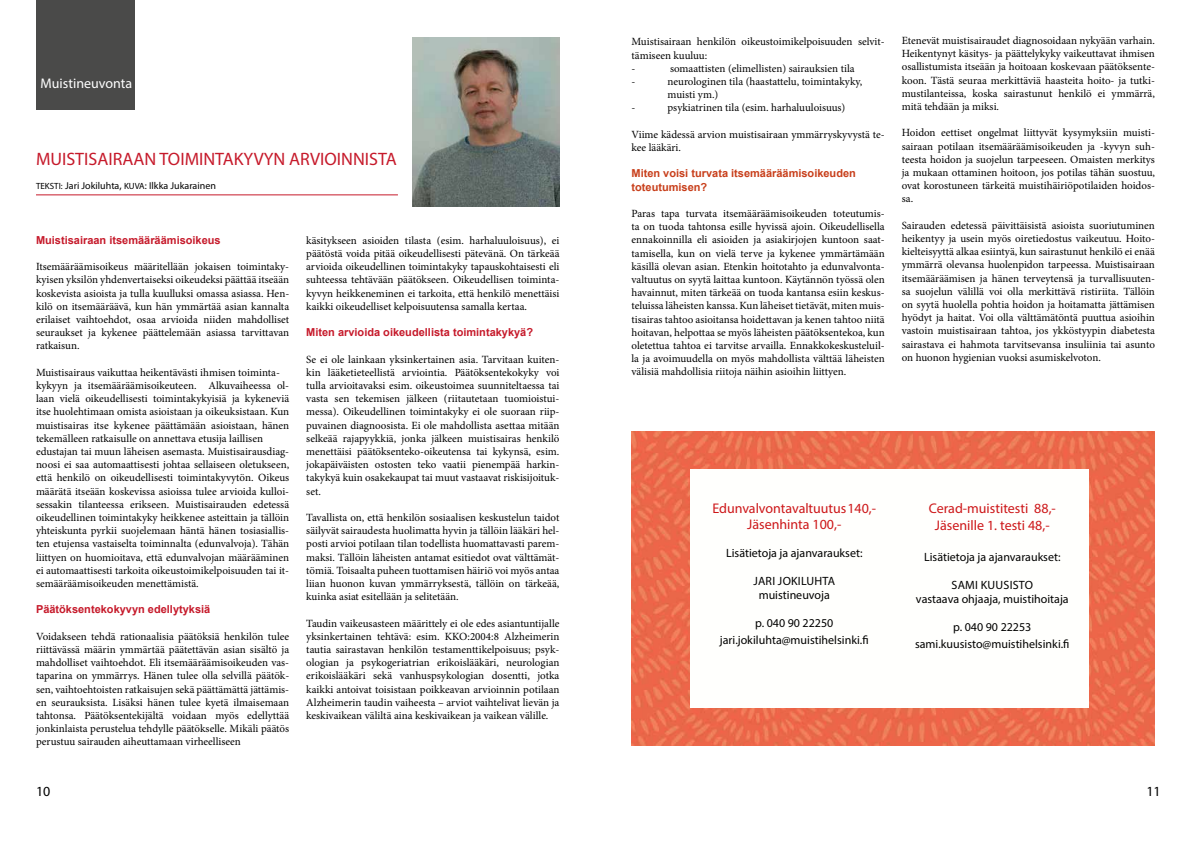
<style>
.page{position:relative;width:1191px;height:842px;background:#fff}
.page>*{position:absolute;margin:0;border:0;box-sizing:border-box;transform-origin:0 0}
.t1{font:18px "Myriad Pro";color:#c61a2b}
.t2{font:14px/16px "Myriad Pro";color:#cd1719;text-align:center}
.t3{font:14px "Myriad Pro";color:#fff}
.t4{font:14px "Myriad Pro";color:#000}
.t5{font:12px/14px "Myriad Pro";color:#000;text-align:center}
.t6{font:11px/13.2px "Minion Pro";color:#000;text-align:justify}
.t7{font:700 11px "Arial";color:#c61a2b}
.t8{font:700 11px/13.2px "Arial";color:#c83f1b}
.t9{font:10px "Myriad Pro";color:#000}
.s1{font-size:9px}
.s2{font-size:11px}
</style>
<div class="page">
<img style="left:631px;top:432px;width:524px;height:314px">
<div style="left:36px;top:0;width:98px;height:110px;background:#4a4a49"></div>
<hr style="left:36px;top:194px;width:362px;height:1px;background:#c61a2b">
<img style="left:412px;top:37px;width:147px;height:169px">
<div style="left:690px;top:470px;width:398px;height:238px;background:#fffffd"></div>
<p class="t3" style="left:41px;top:75px;width:93px">Muistineuvonta</p>
<h1 class="t1" style="left:36px;top:148px;width:362px">MUISTISAIRAAN TOIMINTAKYVYN ARVIOINNISTA</h1>
<p class="t9" style="left:36px;top:179px;width:181px"><span class="s1">TEKSTI:</span> Jari Jokiluhta<span class="s2">,</span> <span class="s1">KUVA</span>: Ilkka Jukarainen</p>
<p class="t7" style="left:36px;top:232px;width:186px">Muistisairaan itsemääräämisoikeus</p>
<p class="t6" style="left:36px;top:260px;width:255px">Itsemääräämisoikeus määritellään jokaisen toimintaky&shy;kyisen yksilön yhdenvertaiseksi oikeudeksi päättää itseään koskevista asioista ja tulla kuulluksi omassa asiassa. Hen&shy;kilö on itsemääräävä, kun hän ymmärtää asian kannalta erilaiset vaihtoehdot, osaa arvioida niiden mahdolliset seuraukset ja kykenee päättelemään asiassa tarvittavan ratkaisun.</p>
<p class="t6" style="left:36px;top:366px;width:255px;text-align:left">Muistisairaus vaikuttaa heikentävästi ihmisen toiminta&shy;kykyyn ja itsemääräämisoikeuteen. Alkuvaiheessa ol&shy;laan vielä oikeudellisesti toimintakykyisiä ja kykeneviä itse huolehtimaan omista asioistaan ja oikeuksistaan. Kun muistisairas itse kykenee päättämään asioistaan, hänen tekemälleen ratkaisulle on annettava etusija laillisen edustajan tai muun läheisen asemasta. Muistisairausdiag&shy;noosi ei saa automaattisesti johtaa sellaiseen oletukseen, että henkilö on oikeudellisesti toimintakyvytön. Oikeus määrätä itseään koskevissa asioissa tulee arvioida kulloi&shy;sessakin tilanteessa erikseen. Muistisairauden edetessä oikeudellinen toimintakyky heikkenee asteittain ja tällöin yhteiskunta pyrkii suojelemaan häntä hänen tosiasiallis&shy;ten etujensa vastaiselta toiminnalta (edunvalvoja). Tähän liittyen on huomioitava, että edunvalvojan määrääminen ei automaattisesti tarkoita oikeustoimikelpoisuuden tai it&shy;semääräämisoikeuden menettämistä.</p>
<p class="t7" style="left:36px;top:602px;width:176px">Päätöksentekokyvyn edellytyksiä</p>
<p class="t6" style="left:36px;top:630px;width:255px">Voidakseen tehdä rationaalisia päätöksiä henkilön tulee riittävässä määrin ymmärtää päätettävän asian sisältö ja mahdolliset vaihtoehdot. Eli itsemääräämisoikeuden vas&shy;taparina on ymmärrys. Hänen tulee olla selvillä päätök&shy;sen, vaihtoehtoisten ratkaisujen sekä päättämättä jättämis&shy;en seurauksista. Lisäksi hänen tulee kyetä ilmaisemaan tahtonsa. Päätöksentekijältä voidaan myös edellyttää jonkinlaista perustelua tehdylle päätökselle. Mikäli päätös perustuu sairauden aiheuttamaan virheelliseen</p>
<p class="t6" style="left:306px;top:234px;width:255px">käsitykseen asioiden tilasta (esim. harhaluuloisuus), ei päätöstä voida pitää oikeudellisesti pätevänä. On tärkeää arvioida oikeudellinen toimintakyky tapauskohtaisesti eli suhteessa tehtävään päätökseen. Oikeudellisen toiminta&shy;kyvyn heikkeneminen ei tarkoita, että henkilö menettäisi kaikki oikeudelliset kelpoisuutensa samalla kertaa.</p>
<p class="t7" style="left:306px;top:324px;width:228px">Miten arvioida oikeudellista toimintakykyä?</p>
<p class="t6" style="left:306px;top:352px;width:255px">Se ei ole lainkaan yksinkertainen asia. Tarvitaan kuiten&shy;kin lääketieteellistä arviointia. Päätöksentekokyky voi tulla arvioitavaksi esim. oikeustoimea suunniteltaessa tai vasta sen tekemisen jälkeen (riitautetaan tuomioistui&shy;messa). Oikeudellinen toimintakyky ei ole suoraan riip&shy;puvainen diagnoosista. Ei ole mahdollista asettaa mitään selkeää rajapyykkiä, jonka jälkeen muistisairas henkilö menettäisi päätöksenteko-oikeutensa tai kykynsä, esim. jokapäiväisten ostosten teko vaatii pienempää harkin&shy;takykyä kuin osakekaupat tai muut vastaavat riskisijoituk&shy;set.</p>
<p class="t6" style="left:306px;top:511px;width:255px">Tavallista on, että henkilön sosiaalisen keskustelun taidot säilyvät sairaudesta huolimatta hyvin ja tällöin lääkäri hel&shy;posti arvioi potilaan tilan todellista huomattavasti parem&shy;maksi. Tällöin läheisten antamat esitiedot ovat välttämät&shy;tömiä. Toisaalta puheen tuottamisen häiriö voi myös antaa liian huonon kuvan ymmärryksestä, tällöin on tärkeää, kuinka asiat esitellään ja selitetään.</p>
<p class="t6" style="left:306px;top:616px;width:255px">Taudin vaikeusasteen määrittely ei ole edes asiantuntijalle yksinkertainen tehtävä: esim. KKO:2004:8 Alzheimerin tautia sairastavan henkilön testamenttikelpoisuus; psyk&shy;ologian ja psykogeriatrian erikoislääkäri, neurologian erikoislääkäri sekä vanhuspsykologian dosentti, jotka kaikki antoivat toisistaan poikkeavan arvioinnin potilaan Alzheimerin taudin vaiheesta – arviot vaihtelivat lievän ja keskivaikean väliltä aina keskivaikean ja vaikean välille.</p>
<p class="t6" style="left:631px;top:35px;width:255px;text-align:left">Muistisairaan henkilön oikeustoimikelpoisuuden selvit&shy;tämiseen kuuluu:<br>-</p>
<p class="t6" style="left:670px;top:62px;width:186px">somaattisten (elimellisten) sairauksien tila</p>
<p class="t6" style="left:631px;top:75px;width:5px">-</p>
<p class="t6" style="left:667px;top:75px;width:196px">neurologinen tila (haastattelu, toimintakyky, muisti ym.)</p>
<p class="t6" style="left:631px;top:101px;width:5px">-</p>
<p class="t6" style="left:667px;top:101px;width:179px">psykiatrinen tila (esim. harhaluuloisuus)</p>
<p class="t6" style="left:631px;top:128px;width:255px">Viime kädessä arvion muistisairaan ymmärryskyvystä te&shy;kee lääkäri.</p>
<p class="t8" style="left:631px;top:167px;width:226px">Miten voisi turvata itsemääräämisoikeuden toteutumisen?</p>
<p class="t6" style="left:631px;top:207px;width:255px">Paras tapa turvata itsemääräämisoikeuden toteutumis&shy;ta on tuoda tahtonsa esille hyvissä ajoin. Oikeudellisella ennakoinnilla eli asioiden ja asiakirjojen kuntoon saat&shy;tamisella, kun on vielä terve ja kykenee ymmärtämään käsillä olevan asian. Etenkin hoitotahto ja edunvalvonta&shy;valtuutus on syytä laittaa kuntoon. Käytännön työssä olen havainnut, miten tärkeää on tuoda kantansa esiin keskus&shy;teluissa läheisten kanssa. Kun läheiset tietävät, miten muis&shy;tisairas tahtoo asioitansa hoidettavan ja kenen tahtoo niitä hoitavan, helpottaa se myös läheisten päätöksentekoa, kun oletettua tahtoa ei tarvitse arvailla. Ennakkokeskusteluil&shy;la ja avoimuudella on myös mahdollista välttää läheisten välisiä mahdollisia riitoja näihin asioihin liittyen.</p>
<p class="t6" style="left:901px;top:34px;width:255px">Etenevät muistisairaudet diagnosoidaan nykyään varhain.<br>Heikentynyt käsitys- ja päättelykyky vaikeuttavat ihmisen osallistumista itseään ja hoitoaan koskevaan päätöksente&shy;koon. Tästä seuraa merkittäviä haasteita hoito- ja tutki&shy;mustilanteissa, koska sairastunut henkilö ei ymmärrä, mitä tehdään ja miksi.</p>
<p class="t6" style="left:901px;top:126px;width:255px">Hoidon eettiset ongelmat liittyvät kysymyksiin muisti&shy;sairaan potilaan itsemääräämisoikeuden ja -kyvyn suh&shy;teesta hoidon ja suojelun tarpeeseen. Omaisten merkitys ja mukaan ottaminen hoitoon, jos potilas tähän suostuu, ovat korostuneen tärkeitä muistihäiriöpotilaiden hoidos&shy;sa.</p>
<p class="t6" style="left:901px;top:219px;width:255px">Sairauden edetessä päivittäisistä asioista suoriutuminen heikentyy ja usein myös oiretiedostus vaikeutuu. Hoito&shy;kielteisyyttä alkaa esiintyä, kun sairastunut henkilö ei enää ymmärrä olevansa huolenpidon tarpeessa. Muistisairaan itsemääräämisen ja hänen terveytensä ja turvallisuuten&shy;sa suojelun välillä voi olla merkittävä ristiriita. Tällöin on syytä huolella pohtia hoidon ja hoitamatta jättämisen hyödyt ja haitat. Voi olla välttämätöntä puuttua asioihin vastoin muistisairaan tahtoa, jos ykköstyypin diabetesta sairastava ei hahmota tarvitsevansa insuliinia tai asunto on huonon hygienian vuoksi asumiskelvoton.</p>
<p class="t2" style="left:712px;top:500px;width:165px">Edunvalvontavaltuutus 140,-<br>Jäsenhinta 100,-</p>
<p class="t5" style="left:726px;top:546px;width:138px">Lisätietoja ja ajanvaraukset:</p>
<p class="t5" style="left:753px;top:574px;width:83px">JARI JOKILUHTA muistineuvoja</p>
<p class="t5" style="left:720px;top:615px;width:150px;line-height:16.8px">p. 040 90 22250 jari.jokiluhta@muistihelsinki.fi</p>
<p class="t2" style="left:928px;top:500px;width:129px;line-height:16.8px">Cerad-muistitesti 88,-<br>Jäsenille 1. testi 48,-</p>
<p class="t5" style="left:924px;top:550px;width:138px">Lisätietoja ja ajanvaraukset:</p>
<p class="t5" style="left:916px;top:578px;width:154px">SAMI KUUSISTO<br>vastaava ohjaaja, muistihoitaja</p>
<p class="t5" style="left:915px;top:618px;width:156px;line-height:16.8px">p. 040 90 22253 sami.kuusisto@muistihelsinki.fi</p>
<p class="t4" style="left:36px;top:782px;width:16px">10</p>
<p class="t4" style="left:1146px;top:782px;width:16px">11</p>
</div>
